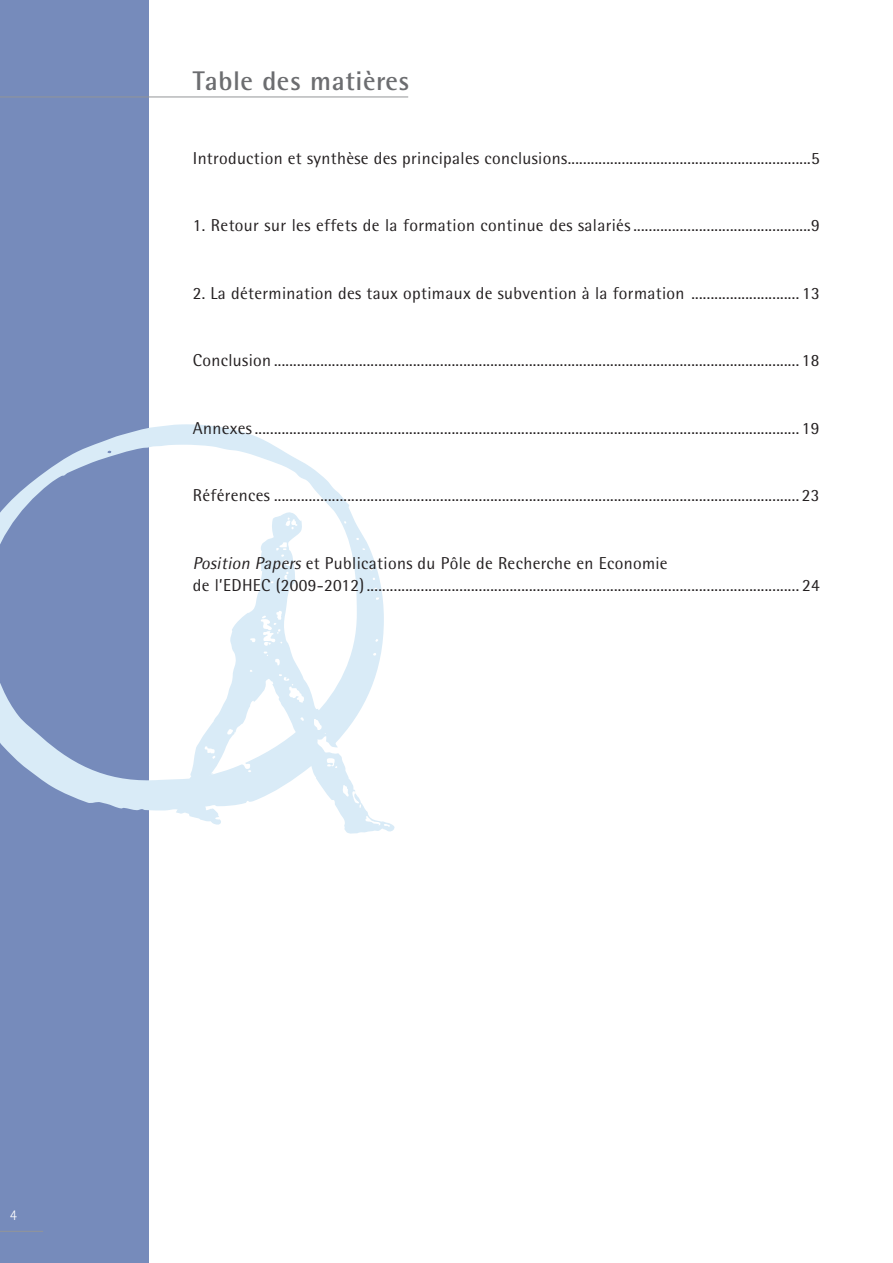
<style>
.page{position:relative;width:893px;height:1263px;background:#fff}
.page>*{position:absolute;margin:0;border:0;box-sizing:border-box;transform-origin:0 0}
.t1{font:700 27px "Rotis Semi Sans";letter-spacing:.02em;color:#6c6d70}
.t2{font:17.25px/22.5px "Rotis Semi Sans";letter-spacing:.02em;color:#231f20}
.t3{font:300 15px "Rotis Semi Sans";color:#fff}
.s1{font-style:italic}
</style>
<div class="page">
<div style="left:0;top:0;width:148px;height:1263px;background:#768bbb"></div>
<svg style="left:0;top:424px;width:350px;height:387px"></svg>
<svg style="left:176px;top:511px;width:219px;height:323px"></svg>
<hr style="left:0;top:1231px;width:43px;height:1px;background:#939598">
<hr style="left:0;top:97px;width:408px;height:1px;background:#939598">
<h1 class="t1" style="left:193px;top:65px;width:218px">Table des matières</h1>
<p class="t2" style="left:193px;top:146px;width:629px">Introduction et synthèse des principales conclusions...............................................................5</p>
<p class="t2" style="left:193px;top:214px;width:629px">1. Retour sur les effets de la formation continue des salariés..............................................9</p>
<p class="t2" style="left:193px;top:281px;width:629px">2. La détermination des taux optimaux de subvention à la formation ............................ 13</p>
<p class="t2" style="left:193px;top:349px;width:628px">Conclusion ........................................................................................................................................ 18.</p>
<p class="t2" style="left:193px;top:416px;width:623px">Annexes............................................................................................................................................. 19.</p>
<p class="t2" style="left:193px;top:484px;width:623px">Références ........................................................................................................................................ 23.</p>
<p class="t2" style="left:193px;top:551px;width:629px"><span class="s1">Position Papers</span> et Publications du Pôle de Recherche en Economie<br>de l’EDHEC (2009-2012) ................................................................................................................ 24</p>
<p class="t3" style="left:10px;top:1206px;width:9px">4</p>
</div>
